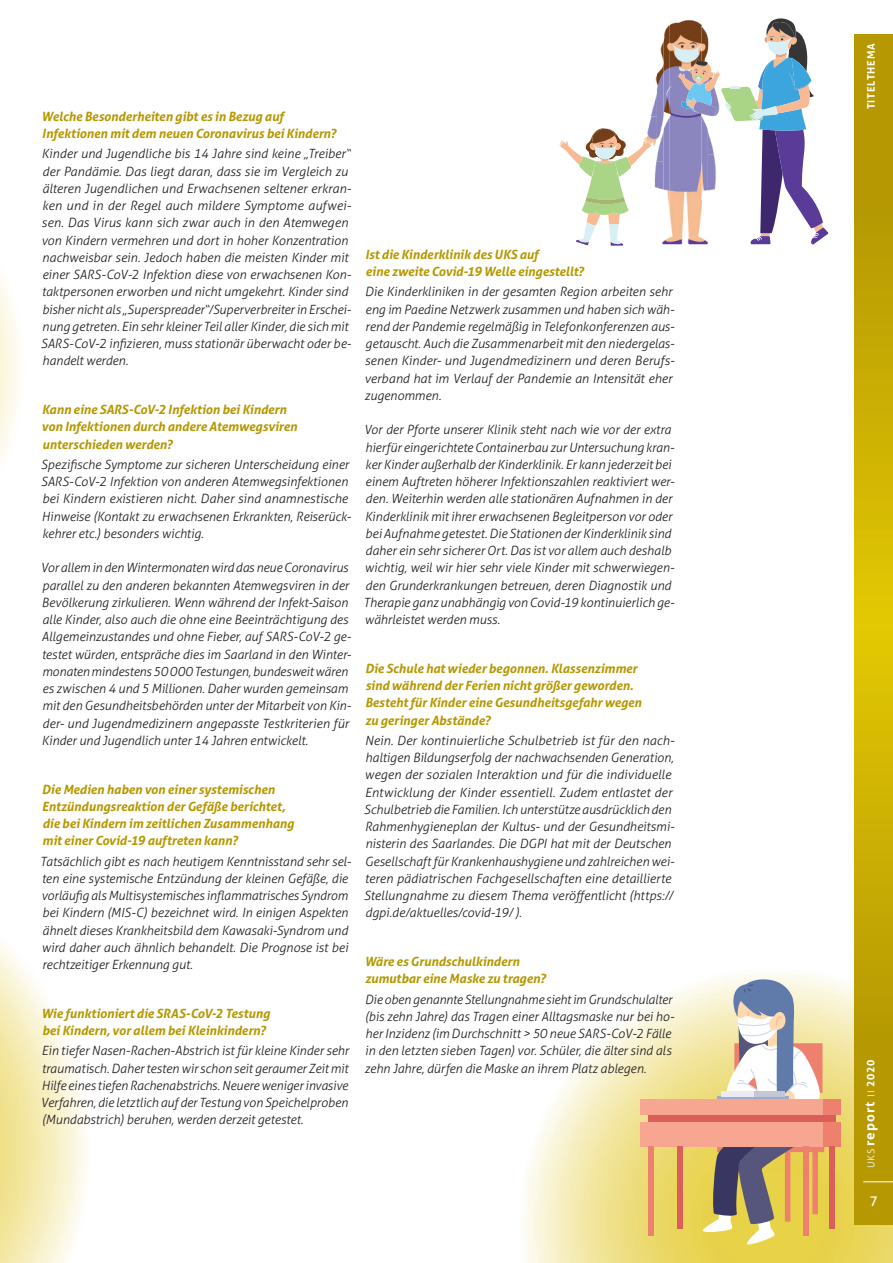
<style>
.page{position:relative;width:893px;height:1263px;background:#fff}
.page>*{position:absolute;margin:0;border:0;box-sizing:border-box;transform-origin:0 0}
.t1{font:700 13.5px "Aller";letter-spacing:.075em;color:#fff}
.t2{font:13.5px "Aller";color:#fff}
.t3{font:italic 300 12.75px/17.2px "Aller";letter-spacing:-.005em;color:#231f20}
.t4{font:italic 700 12.75px/17.2px "Aller";letter-spacing:-.01em;color:#b59802}
.t5{font:700 10.5px "Aller";letter-spacing:.075em;color:#fff}
.s1{font-weight:300;font-size:9.75px}
.s2{font-size:10.5px}
</style>
<div class="page">
<img style="left:524px;top:968px;width:369px;height:295px">
<svg style="left:701px;top:977px;width:123px;height:269px"></svg>
<div style="left:640px;top:1099px;width:183px;height:16px;background:#f7a692"></div>
<div style="left:823px;top:1099px;width:18px;height:16px;background:#ee816e"></div>
<div style="left:640px;top:1122px;width:183px;height:24px;background:#f7a692"></div>
<div style="left:823px;top:1122px;width:18px;height:24px;background:#ee816e"></div>
<div style="left:830px;top:1146px;width:5px;height:82px;background:#da5e59"></div>
<div style="left:803px;top:1146px;width:6px;height:89px;background:#ee816e"></div>
<div style="left:677px;top:1146px;width:5px;height:82px;background:#da5e59"></div>
<div style="left:648px;top:1146px;width:5px;height:89px;background:#ee816e"></div>
<div style="left:648px;top:1115px;width:187px;height:7px;background:#da5e59"></div>
<hr style="left:717px;top:1096px;width:71px;height:3px;background:#9eaacc">
<div style="left:721px;top:1091px;width:64px;height:5px;background:#e9ecf5"></div>
<div style="left:754px;top:1091px;width:31px;height:5px;background:#c3c6d4"></div>
<img style="left:662px;top:238px;width:16px;height:6px">
<img style="left:669px;top:22px;width:9px;height:216px">
<img style="left:663px;top:22px;width:7px;height:190px">
<img style="left:654px;top:161px;width:9px;height:29px">
<img style="left:656px;top:43px;width:7px;height:118px">
<img style="left:648px;top:116px;width:9px;height:32px">
<img style="left:650px;top:90px;width:7px;height:26px">
<img style="left:655px;top:71px;width:2px;height:14px">
<svg style="left:678px;top:18px;width:151px;height:227px"></svg>
<svg style="left:559px;top:128px;width:93px;height:118px"></svg>
<svg style="left:855px;top:34px;width:38px;height:1191px;background:#c5a902"></svg>
<hr style="left:863px;top:1181px;width:30px;height:1px;background:#fff">
<p class="t4" style="left:41px;top:107px;width:296px">Welche Besonderheiten gibt es in Bezug auf<br>Infektionen mit dem neuen Coronavirus bei Kindern?</p>
<p class="t3" style="left:41px;top:145px;width:312px">Kinder und Jugendliche bis 14 Jahre sind keine „Treiber“ der Pandämie. Das liegt daran, dass sie im Vergleich zu älteren Jugendlichen und Erwachsenen seltener erkran&shy;ken und in der Regel auch mildere Symptome aufwei&shy;sen. Das Virus kann sich zwar auch in den Atemwegen von Kindern vermehren und dort in hoher Konzentration nachweisbar sein. Jedoch haben die meisten Kinder mit einer SARS-CoV-2 Infektion diese von erwachsenen Kon&shy;taktpersonen erworben und nicht umgekehrt. Kinder sind bisher nicht als „Superspreader“/Superverbreiter in Erschei&shy;nung getreten. Ein sehr kleiner Teil aller Kinder, die sich mit SARS-CoV-2 infizieren, muss stationär überwacht oder be&shy;handelt werden.</p>
<p class="t4" style="left:42px;top:401px;width:257px">Kann eine SARS-CoV-2 Infektion bei Kindern von Infektionen durch andere Atemwegsviren unterschieden werden?</p>
<p class="t3" style="left:41px;top:456px;width:312px">Spezifische Symptome zur sicheren Unterscheidung einer SARS-CoV-2 Infektion von anderen Atemwegsinfektionen bei Kindern existieren nicht. Daher sind anamnestische Hinweise (Kontakt zu erwachsenen Erkrankten, Reise rück - kehrer etc.) besonders wichtig.</p>
<p class="t3" style="left:41px;top:559px;width:312px">Vor allem in den Winter monaten wird das neue Coronavirus parallel zu den anderen bekannten Atemwegsviren in der Bevölkerung zirkulieren. Wenn während der Infekt-Saison alle Kinder, also auch die ohne eine Beeinträchtigung des Allgemeinzustandes und ohne Fieber, auf SARS-CoV-2 ge - testet würden, entspräche dies im Saarland in den Winter&shy;monaten mindestens 50 000 Testungen, bundesweit wären es zwischen 4 und 5 Millionen. Daher wurden gemeinsam mit den Gesundheitsbehörden unter der Mitarbeit von Kin&shy;der- und Jugendmedizinern angepasste Testkriterien für Kinder und Jugendlich unter 14 Jahren entwickelt.</p>
<p class="t4" style="left:42px;top:780px;width:254px">Die Medien haben von einer systemischen Entzündungsreaktion der Gefäße berichtet, die bei Kindern im zeitlichen Zusammenhang mit einer Covid-19 auftreten kann?</p>
<p class="t3" style="left:40px;top:852px;width:312px">Tatsächlich gibt es nach heutigem Kenntnisstand sehr sel&shy;ten eine systemische Entzündung der kleinen Gefäße, die vorläufig als Multisystemisches inflammatrisches Syndrom bei Kindern (MIS-C) bezeichnet wird. In einigen Aspekten ähnelt dieses Krankheitsbild dem Kawasaki-Syndrom und wird daher auch ähnlich behandelt. Die Prognose ist bei rechtzeitiger Erkennung gut.</p>
<p class="t4" style="left:41px;top:1004px;width:230px">Wie funktioniert die SRAS-CoV-2 Testung bei Kindern, vor allem bei Kleinkindern?</p>
<p class="t3" style="left:41px;top:1042px;width:310px;text-align:justify">Ein tiefer Nasen-Rachen-Abstrich ist für kleine Kinder sehr traumatisch. Daher testen wir schon seit geraumer Zeit mit Hilfe eines tiefen Rachenabstrichs. Neuere weniger invasive Verfahren, die letztlich auf der Testung von Speichelproben (Mundabstrich) beruhen, werden derzeit getestet.</p>
<p class="t4" style="left:365px;top:245px;width:220px">Ist die Kinderklinik des UKS auf<br>eine zweite Covid-19 Welle eingestellt?</p>
<p class="t3" style="left:365px;top:283px;width:311px">Die Kinderkliniken in der gesamten Region arbeiten sehr eng im Paedine Netzwerk zusammen und haben sich wäh - rend der Pandemie regelmäßig in Telefonkonferenzen aus - getauscht. Auch die Zusammenarbeit mit den niedergelas&shy;senen Kinder- und Jugendmedizinern und deren Berufs&shy;verband hat im Verlauf der Pandemie an Intensität eher zugenommen.</p>
<p class="t3" style="left:363px;top:421px;width:312px">Vor der Pforte unserer Klinik steht nach wie vor der extra hierfür eingerichtete Containerbau zur Untersuchung kran&shy;ker Kinder außerhalb der Kinderklinik. Er kann jederzeit bei einem Auftreten höherer Infektionszahlen reaktiviert wer&shy;den. Weiterhin werden alle stationären Aufnahmen in der Kinderklinik mit ihrer erwachsenen Begleitperson vor oder bei Aufnahme getestet. Die Stationen der Kinderklinik sind daher ein sehr sicherer Ort. Das ist vor allem auch deshalb wichtig, weil wir hier sehr viele Kinder mit schwerwiegen&shy;den Grunderkrankungen betreuen, deren Diagnostik und Therapie ganz unabhängig von Covid-19 kontinuierlich ge&shy;währleistet werden muss.</p>
<p class="t4" style="left:365px;top:659px;width:278px">Die Schule hat wieder begonnen. Klassenzimmer sind während der Ferien nicht größer geworden.<br>Besteht für Kinder eine Gesundheitsgefahr wegen zu geringer Abstände?</p>
<p class="t3" style="left:364px;top:732px;width:312px">Nein. Der kontinuierliche Schulbetrieb ist für den nach&shy;haltigen Bildungserfolg der nachwachsenden Generation, wegen der sozialen Interaktion und für die individuelle Entwicklung der Kinder essentiell. Zudem entlastet der Schul betrieb die Familien. Ich unterstütze ausdrücklich den Rahmenhygieneplan der Kultus- und der Gesundheits mi&shy;nisterin des Saarlandes. Die DGPI hat mit der Deutschen Gesellschaft für Krankenhaushygiene und zahlreichen wei&shy;teren pädiatrischen Fachgesellschaften eine detaillierte Stellungnahme zu diesem Thema veröffentlicht (https:// dgpi.de/aktuelles/covid-19/ ).</p>
<p class="t4" style="left:365px;top:953px;width:183px">Wäre es Grundschulkindern zumutbar eine Maske zu tragen?</p>
<p class="t3" style="left:365px;top:990px;width:311px">Die oben genannte Stellungnahme sieht im Grundschulalter (bis zehn Jahre) das Tragen einer Alltagsmaske nur bei ho&shy;her Inzidenz (im Durchschnitt &gt; 50 neue SARS-CoV-2 Fälle in den letzten sieben Tagen) vor. Schüler, die älter sind als zehn Jahre, dürfen die Maske an ihrem Platz ablegen.</p>
<p class="t5" style="left:864px;top:109px;width:68px;rotate:-90deg">TiTeLTHeMA</p>
<p class="t1" style="left:861px;top:1168px;width:110px;rotate:-90deg"><span class="s1">UKS</span> report <span class="s1">II</span> <span class="s2">2020</span></p>
<p class="t2" style="left:870px;top:1193px;width:10px">7</p>
</div>
